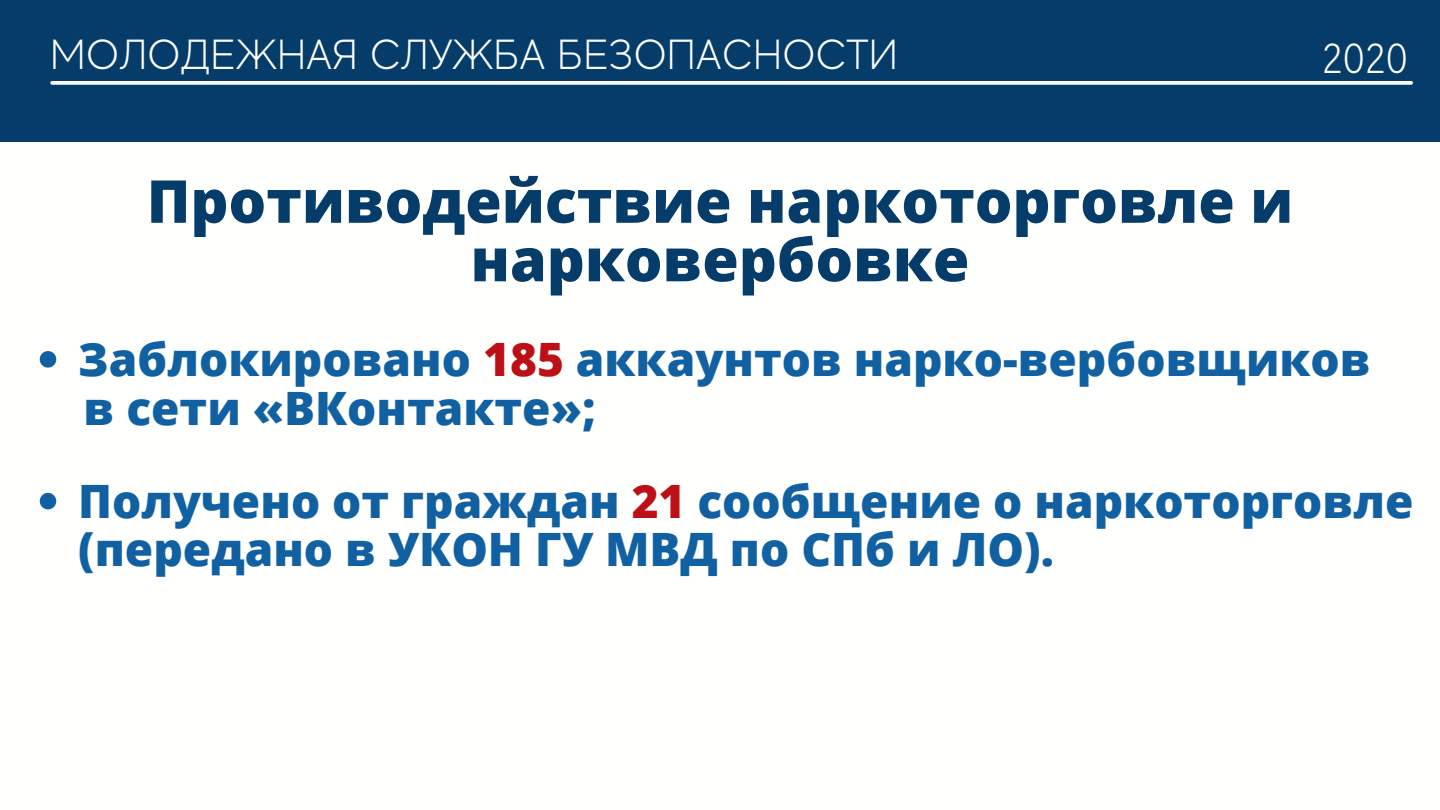
<style>
.page{position:relative;width:1440px;height:810px;background:#fff}
.page>*{position:absolute;margin:0;border:0;box-sizing:border-box;transform-origin:0 0}
.t1{font:800 59.2px/58.5px "Open Sans";color:#063c69;text-align:center}
.t2{font:800 46px/48.8px "Open Sans";color:#1160a2}
.t3{font:300 42px "MADE Evolve Sans";color:#fff}
.s1{color:#bc1016}
</style>
<div class="page">
<svg style="left:40px;top:351px;width:16px;height:17px"></svg>
<svg style="left:40px;top:493px;width:16px;height:16px"></svg>
<div style="left:0;top:0;width:1440px;height:141px;background:#063c69"></div>
<svg style="left:52px;top:81px;width:1359px;height:4px;background:#eff2f5"></svg>
<p class="t3" style="left:50px;top:32px;width:849px">МОЛОДЕЖНАЯ СЛУЖБА БЕЗОПАСНОСТИ</p>
<p class="t3" style="left:1322px;top:35px;width:87px">2020</p>
<p class="t1" style="left:147px;top:171px;width:1148px">Противодействие наркоторговле и нарковербовке</p>
<p class="t2" style="left:78px;top:334px;width:1294px">Заблокировано <span class="s1">185</span> аккаунтов нарко-вербовщиков в сети «ВКонтакте»;</p>
<p class="t2" style="left:78px;top:475px;width:1337px">Получено от граждан <span class="s1">21</span> сообщение о наркоторговле (передано в УКОН ГУ МВД по СПб и ЛО).</p>
</div>
